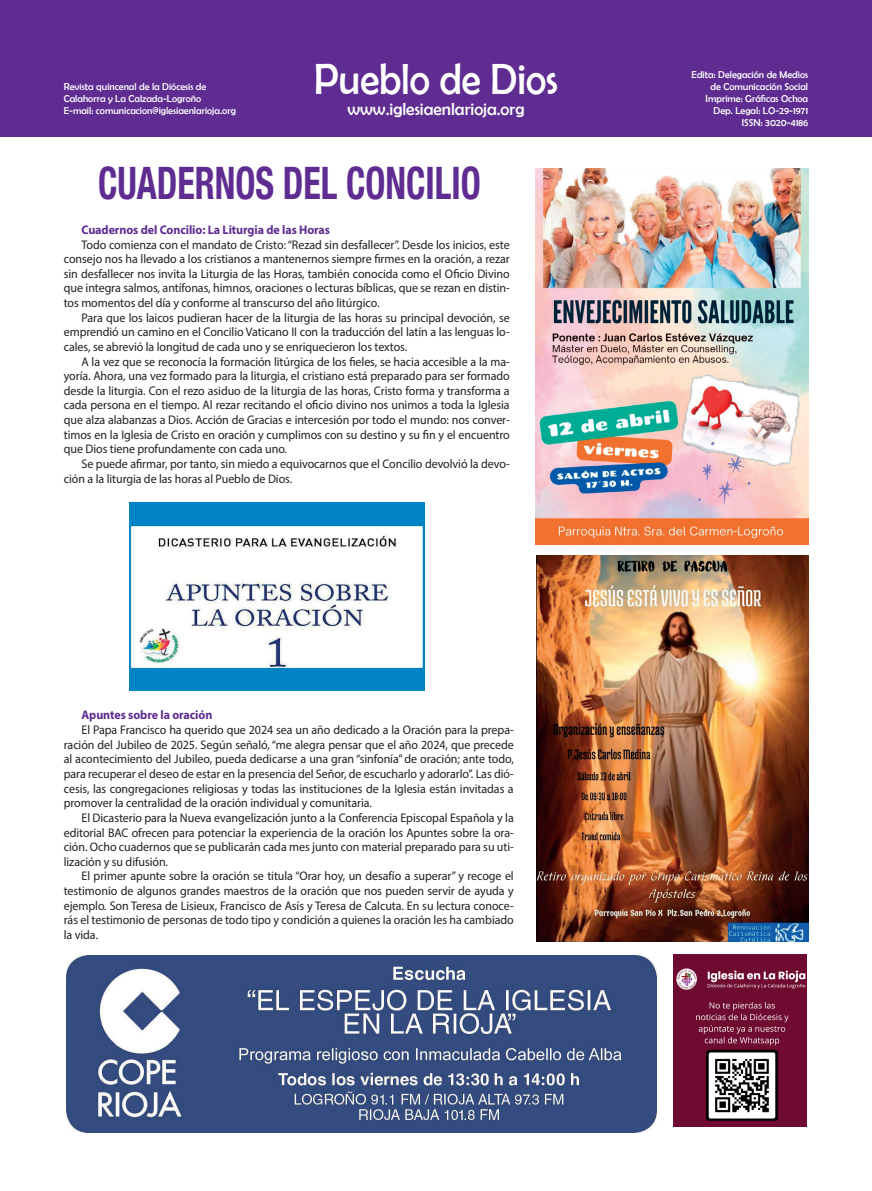
<style>
.page{position:relative;width:872px;height:1191px;background:#fff}
.page>*{position:absolute;margin:0;border:0;box-sizing:border-box;transform-origin:0 0}
.t1{font:700 condensed 45px "Helvetica Neue LT Std";color:#5f2d91;scale:.8 1}
.t2{font:43.75px "Berlin Sans FB";color:#fff;scale:.9 1}
.t3{font:17.5px "Berlin Sans FB";color:#fff}
.t4{font:12.5px/14.6px "Myriad Pro";letter-spacing:-.005em;color:#231f20;text-align:justify;scale:.96 1}
.t5{font:700 12.5px "Myriad Pro";letter-spacing:-.005em;color:#5f2d91;scale:.96 1}
.t6{font:10px/12px "Berlin Sans FB";color:#fff;text-align:right}
</style>
<div class="page">
<div style="left:0;top:0;width:872px;height:136px;background:#5f2d91"></div>
<img style="left:66px;top:955px;width:590px;height:177px">
<img style="left:674px;top:954px;width:132px;height:172px">
<img style="left:130px;top:502px;width:294px;height:188px">
<img style="left:535px;top:169px;width:273px;height:375px">
<img style="left:536px;top:555px;width:272px;height:386px">
<p class="t6" style="left:64px;top:81px;width:173px;text-align:left">Revista quincenal de la Diócesis de<br>Calahorra y La Calzada-Logroño<br>E-mail: comunicacion@iglesiaenlarioja.org</p>
<h2 class="t2" style="left:314px;top:55px;width:272px">Pueblo de Dios</h2>
<h3 class="t3" style="left:347px;top:99px;width:178px">www.iglesiaenlarioja.org</h3>
<h1 class="t1" style="left:98px;top:155px;width:480px">CUADERNOS DEL CONCILIO</h1>
<p class="t5" style="left:81px;top:221px;width:260px">Cuadernos del Concilio: La Liturgia de las Horas</p>
<p class="t4" style="left:64px;top:237px;width:466px;text-indent:18px">Todo comienza con el mandato de Cristo: “Rezad sin desfallecer”. Desde los inicios, este consejo nos ha llevado a los cristianos a mantenernos siempre firmes en la oración, a rezar sin desfallecer nos invita la Liturgia de las Horas, también conocida como el Oficio Divino que integra salmos, antífonas, himnos, oraciones o lecturas bíblicas, que se rezan en distin&shy;tos momentos del día y conforme al transcurso del año litúrgico.</p>
<p class="t4" style="left:64px;top:310px;width:466px;text-indent:18px">Para que los laicos pudieran hacer de la liturgia de las horas su principal devoción, se emprendió un camino en el Concilio Vaticano II con la traducción del latín a las lenguas lo&shy;cales, se abrevió la longitud de cada uno y se enriquecieron los textos.</p>
<p class="t4" style="left:64px;top:354px;width:466px;text-indent:18px">A la vez que se reconocía la formación litúrgica de los fieles, se hacia accesible a la ma&shy;yoría. Ahora, una vez formado para la liturgia, el cristiano está preparado para ser formado desde la liturgia. Con el rezo asiduo de la liturgia de las horas, Cristo forma y transforma a cada persona en el tiempo. Al rezar recitando el oficio divino nos unimos a toda la Iglesia que alza alabanzas a Dios. Acción de Gracias e intercesión por todo el mundo: nos conver&shy;timos en la Iglesia de Cristo en oración y cumplimos con su destino y su fin y el encuentro que Dios tiene profundamente con cada uno.</p>
<p class="t4" style="left:64px;top:456px;width:466px;text-indent:18px">Se puede afirmar, por tanto, sin miedo a equivocarnos que el Concilio devolvió la devo&shy;ción a la liturgia de las horas al Pueblo de Dios.</p>
<p class="t5" style="left:81px;top:707px;width:138px">Apuntes sobre la oración</p>
<p class="t4" style="left:64px;top:722px;width:470px;text-indent:18px">El Papa Francisco ha querido que 2024 sea un año dedicado a la Oración para la prepa&shy;ración del Jubileo de 2025. Según señaló, “me alegra pensar que el año 2024, que precede al acontecimiento del Jubileo, pueda dedicarse a una gran “sinfonía” de oración; ante todo, para recuperar el deseo de estar en la presencia del Señor, de escucharlo y adorarlo”. Las dió&shy;cesis, las congregaciones religiosas y todas las instituciones de la Iglesia están invitadas a promover la centralidad de la oración individual y comunitaria.</p>
<p class="t4" style="left:64px;top:810px;width:470px;text-indent:18px">El Dicasterio para la Nueva evangelización junto a la Conferencia Episcopal Española y la editorial BAC ofrecen para potenciar la experiencia de la oración los Apuntes sobre la ora&shy;ción. Ocho cuadernos que se publicarán cada mes junto con material preparado para su uti&shy;lización y su difusión.</p>
<p class="t4" style="left:64px;top:868px;width:470px;text-indent:18px">El primer apunte sobre la oración se titula “Orar hoy, un desafío a superar” y recoge el testimonio de algunos grandes maestros de la oración que nos pueden servir de ayuda y ejemplo. Son Teresa de Lisieux, Francisco de Asís y Teresa de Calcuta. En su lectura conoce&shy;rás el testimonio de personas de todo tipo y condición a quienes la oración les ha cambiado la vida.</p>
<p class="t6" style="left:691px;top:69px;width:118px">Edita: Delegación de Medios de Comunicación Social<br>Imprime: Gráficas Ochoa<br>Dep. Legal: LO-29-1971<br>ISSN: 3020-4186</p>
</div>
